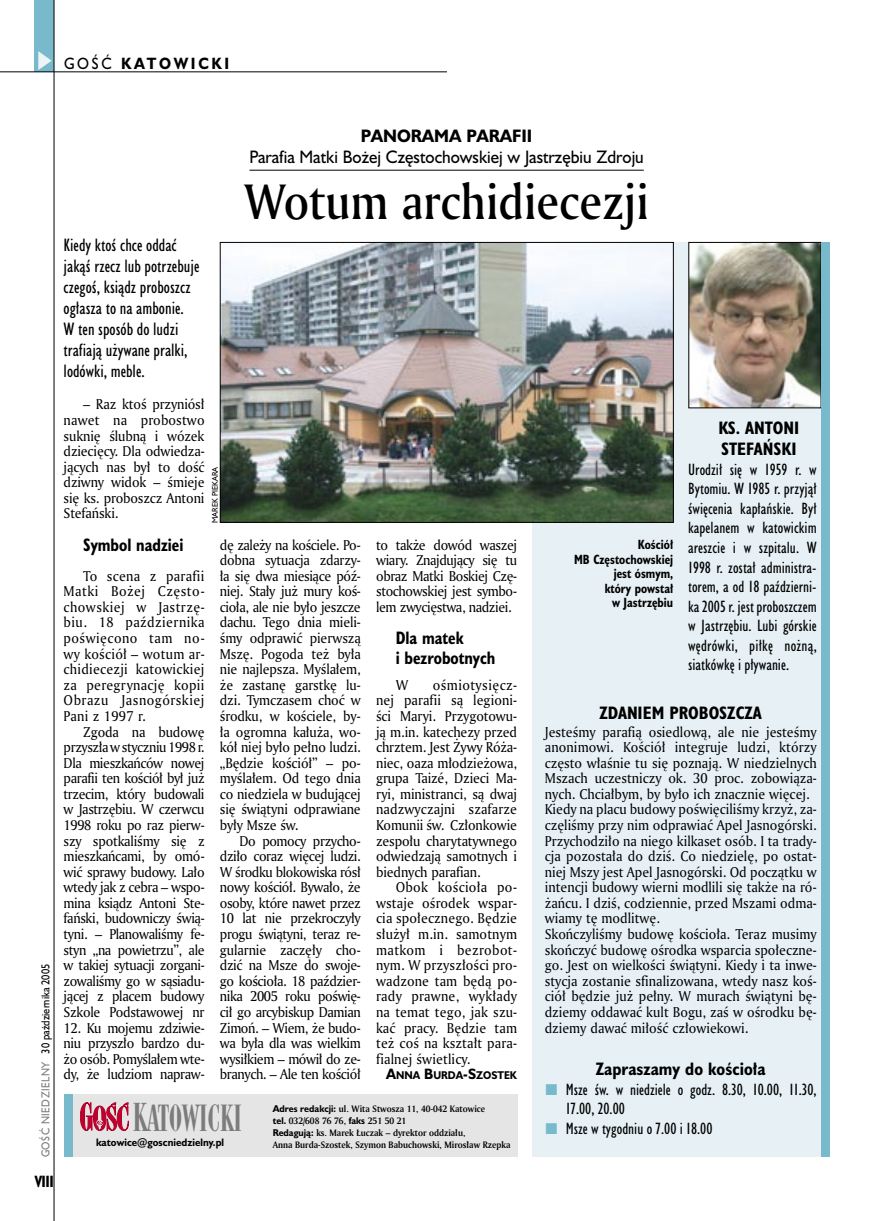
<style>
.page{position:relative;width:872px;height:1221px;background:#fff}
.page>*{position:absolute;margin:0;border:0;box-sizing:border-box;transform-origin:0 0}
._05a_tytyl_AmMd_32_pt{font:48px "Amerigo Md PL";color:#000;scale:.9 1}
._05a_tytyl_AmMd_48_pt{font:34.8px "Modern 735 PL";color:#7c7c7c;scale:.9 1}
._06-4_lead_lokal_HuCn_11_pt{font:16.5px/21px "Humanst 521 Cn PL";color:#000}
._04-3_nadtytul_lokal{font:16.5px/21px "Humanst 521 PL";color:#000;text-align:center;scale:.94 1}
._04-2_tytul_ramki{font:700 16.5px/21px "Humanst 521 Cn PL";color:#000}
._04_srodtytul_HuCB_11_pt{font:700 16.5px/19.5px "Humanst 521 Cn PL";color:#000;scale:.94 1}
._03-2_body_do_ramki{font:15px/19.5px "Humanst 521 Cn PL";color:#000;text-align:justify}
._15a_temat_lewo{font:700 15px "Humanst 521 PL";letter-spacing:.2em;color:#000;scale:.9 1}
._16_pagina_lewa{font:700 15px "Humanst 521 Cn PL";color:#000;scale:.94 1}
._01_body_tekst{font:13.8px/15.6px "Amerigo PL";letter-spacing:-.01em;color:#000;text-align:justify;scale:.94 1}
._03-4_body_liturgii{font:13.8px/15.6px "Amerigo PL";color:#000;text-align:justify;scale:.94 1}
._09_podpis_zdjecia_HuCnB{font:700 12.3px/14.4px "Humanst 521 Cn PL";color:#000;text-align:right;scale:.94 1}
._18_data_lewa{font:10.5px "Humanst 521 PL";color:#000;scale:.9 1}
._18a_data_lewa_GOSC{font:10.5px "Humanst 521 PL";letter-spacing:.05em;color:#7c7c7c;scale:.9 1}
._12a_autor_na_koncu_HuBd{font:700 10.35px "Humanst 521 PL";color:#000;scale:.9 1}
._20a_stopka_adres{font:700 9.9px "Humanst 521 PL";color:#000;scale:.94 1}
._20b_stopka_dzial{font:700 9px "Amerigo PL";color:#000;scale:.94 1}
._09a_autor_zdjecia_Hu_5_pt{font:7.5px "Humanst 521 PL";color:#000;scale:.94 1}
.s1{font-weight:400}
.s2{font-weight:700}
.s3{font-size:13.8px}
.s4{font-size:37.05px}
.s5{font-family:"Humanst 521 PL"}
</style>
<div class="page">
<hr style="left:249px;top:170px;width:395px;height:1px;background:#000">
<div style="left:64px;top:1094px;width:453px;height:62px;background:#e5e5e5"></div>
<div style="left:64px;top:1094px;width:8px;height:62px;background:#78b9cc"></div>
<svg style="left:80px;top:1102px;width:49px;height:28px"></svg>
<div style="left:35px;top:0;width:19px;height:72px;background:#78b9cc"></div>
<svg style="left:38px;top:51px;width:14px;height:19px"></svg>
<hr style="left:54px;top:0;width:1px;height:1220px;background:#000">
<hr style="left:0;top:72px;width:447px;height:1px;background:#000">
<div style="left:532px;top:242px;width:297px;height:914px;background:#e7f1f5"></div>
<img style="left:690px;top:244px;width:129px;height:162px">
<div style="left:688px;top:242px;width:133px;height:166px;border:1px solid #000"></div>
<div style="left:821px;top:242px;width:8px;height:914px;background:#78b9cc"></div>
<img style="left:222px;top:244px;width:449px;height:276px">
<div style="left:220px;top:242px;width:453px;height:280px;border:1px solid #000"></div>
<p class="_15a_temat_lewo" style="left:64px;top:53px;width:185px"><span class="s1">GOŚĆ</span> KATOWICKI</p>
<p class="_18_data_lewa" style="left:38px;top:1053px;width:101px;rotate:-90deg">30 października 2005</p>
<p class="_18a_data_lewa_GOSC" style="left:38px;top:1157px;width:108px;rotate:-90deg">GOŚĆ NIEDZIELNY</p>
<p class="_16_pagina_lewa" style="left:35px;top:1170px;width:22px">VIII</p>
<p class="_04-3_nadtytul_lokal" style="left:249px;top:125px;width:421px"><span class="s2">PANORAMA PARAFII<br></span>Parafia Matki Bożej Częstochowskiej w Jastrzębiu Zdroju</p>
<p class="_05a_tytyl_AmMd_32_pt" style="left:244px;top:170px;width:451px">Wotum archidiecezji</p>
<p class="_06-4_lead_lokal_HuCn_11_pt" style="left:64px;top:234px;width:137px">Kiedy ktoś chce oddać jakąś rzecz lub potrzebuje czegoś, ksiądz proboszcz ogłasza to na ambonie.<br>W ten sposób do ludzi trafiają używane pralki, lodówki, meble.</p>
<p class="_01_body_tekst" style="left:64px;top:396px;width:151px;text-indent:20px">– Raz ktoś przyniósł nawet na probostwo suknię ślubną i wózek dziecięcy. Dla odwiedza&shy;jących nas był to dość dziwny widok – śmieje się ks. proboszcz Antoni Stefański.</p>
<p class="_04_srodtytul_HuCB_11_pt" style="left:83px;top:534px;width:108px">Symbol nadziei</p>
<p class="_01_body_tekst" style="left:64px;top:567px;width:151px;text-indent:20px">To scena z parafii Matki Bożej Często&shy;chowskiej w Jastrzę&shy;biu. 18 października poświęcono tam no&shy;wy kościół – wotum ar&shy;chidiecezji katowickiej za peregrynację kopii Obrazu Jasnogórskiej Pani z 1997 r.</p>
<p class="_01_body_tekst" style="left:64px;top:723px;width:151px;text-indent:20px">Zgoda na budowę przyszła w styczniu 1998 r.<br>Dla mieszkańców nowej parafii ten kościół był już trzecim, który budowali w Jastrzębiu. W czerwcu 1998 roku po raz pierw&shy;szy spotkaliśmy się z mieszkańcami, by omó&shy;wić sprawy budowy. Lało wtedy jak z cebra – wspo&shy;mina ksiądz Antoni Ste&shy;fański, budowniczy świą&shy;tyni. – Planowaliśmy fe&shy;styn „na powietrzu”, ale w takiej sytuacji zorgani&shy;zowaliśmy go w sąsiadu&shy;jącej z placem budowy Szkole Podstawowej nr</p>
<p class="_01_body_tekst" style="left:64px;top:1019px;width:151px">12. Ku mojemu zdziwie&shy;niu przyszło bardzo du&shy;żo osób. Pomyślałem wte&shy;dy, że ludziom napraw-</p>
<p class="_09a_autor_zdjecia_Hu_5_pt" style="left:210px;top:523px;width:61px;rotate:-90deg">MAREK PIEKARA</p>
<p class="_01_body_tekst" style="left:220px;top:536px;width:151px">dę zależy na kościele. Po&shy;dobna sytuacja zdarzy&shy;ła się dwa miesiące póź&shy;niej. Stały już mury koś&shy;cioła, ale nie było jeszcze dachu. Tego dnia mieli&shy;śmy odprawić pierwszą Mszę. Pogoda też była nie najlepsza. Myślałem, że zastanę garstkę lu&shy;dzi. Tymczasem choć w środku, w kościele, by&shy;ła ogromna kałuża, wo&shy;kół niej było pełno ludzi. „Będzie kościół” – po&shy;myślałem. Od tego dnia co niedziela w budującej się świątyni odprawiane były Msze św.</p>
<p class="_01_body_tekst" style="left:220px;top:832px;width:151px;text-indent:20px">Do pomocy przycho&shy;dziło coraz więcej ludzi.<br>W środku blokowiska rósł nowy kościół. Bywało, że osoby, które nawet przez 10 lat nie przekroczyły progu świątyni, teraz re&shy;gularnie zaczęły cho&shy;dzić na Msze do swoje&shy;go kościoła. 18 paździer&shy;nika 2005 roku poświę&shy;cił go arcybiskup Damian Zimoń. – Wiem, że budo&shy;wa była dla was wielkim wysiłkiem – mówił do ze&shy;branych. – Ale ten kościół</p>
<p class="_01_body_tekst" style="left:376px;top:536px;width:151px">to także dowód waszej wiary. Znajdujący się tu obraz Matki Boskiej Czę&shy;stochowskiej jest symbo&shy;lem zwycięstwa, nadziei.</p>
<p class="_04_srodtytul_HuCB_11_pt" style="left:396px;top:627px;width:108px">Dla matek<br>i bezrobotnych</p>
<p class="_01_body_tekst" style="left:396px;top:676px;width:15px">W</p>
<p class="_01_body_tekst" style="left:376px;top:676px;width:151px;text-indent:57px">ośmiotysięcz&shy;nej parafii są legioni&shy;ści Maryi. Przygotowu&shy;ją m.in. katechezy przed chrztem. Jest Żywy Róża&shy;niec, oaza młodzieżowa, grupa Taizé, Dzieci Ma&shy;ryi, ministranci, są dwaj nadzwyczajni szafarze Komunii św. Członkowie zespołu charytatywnego odwiedzają samotnych i biednych parafian.</p>
<p class="_01_body_tekst" style="left:376px;top:879px;width:151px;text-indent:20px">Obok kościoła po&shy;wstaje ośrodek wspar&shy;cia społecznego. Będzie służył m.in. samotnym matkom i bezrobot&shy;nym. W przyszłości pro&shy;wadzone tam będą po&shy;rady prawne, wykłady na temat tego, jak szu&shy;kać pracy. Będzie tam też coś na kształt para&shy;fialnej świetlicy.</p>
<p class="_12a_autor_na_koncu_HuBd" style="left:386px;top:1068px;width:147px"><span class="s3">A</span>NNA <span class="s3">B</span>URDA<span class="s3">-S</span>ZOSTEK</p>
<p class="_05a_tytyl_AmMd_48_pt" style="left:133px;top:1096px;width:123px"><span class="s4">K</span>ATOWICKI</p>
<p class="_20a_stopka_adres" style="left:96px;top:1135px;width:138px">katowice@goscniedzielny.pl</p>
<p class="_20b_stopka_dzial" style="left:273px;top:1102px;width:228px"><span class="s5">Adres redakcji:</span> ul. Wita Stwosza 11, 40-042 Katowice</p>
<p class="_20b_stopka_dzial" style="left:273px;top:1114px;width:144px"><span class="s5">tel.</span> 032/608 76 76, <span class="s5">faks</span> 251 50 21</p>
<p class="_20b_stopka_dzial" style="left:273px;top:1126px;width:206px"><span class="s5">Redagują:</span> ks. Marek Łuczak – dyrektor oddziału,</p>
<p class="_20b_stopka_dzial" style="left:273px;top:1138px;width:254px">Anna Burda-Szostek, Szymon Babuchowski, Mirosław Rzepka</p>
<p class="_09_podpis_zdjecia_HuCnB" style="left:574px;top:537px;width:107px">Kościół<br>MB Częstochowskiej jest ósmym,<br>który powstał</p>
<p class="_09_podpis_zdjecia_HuCnB" style="left:612px;top:595px;width:67px">w Jastrzębiu</p>
<p class="_04-2_tytul_ramki" style="left:718px;top:417px;width:82px">KS. ANTONI<br>STEFAŃSKI</p>
<p class="_03-2_body_do_ramki" style="left:688px;top:459px;width:130px">Urodził się w 1959 r. w Bytomiu. W 1985 r. przyjął święcenia kapłańskie. Był kapelanem w katowickim areszcie i w szpitalu. W 1998 r. został administra&shy;torem, a od 18 październi&shy;ka 2005 r. jest proboszczem w Jastrzębiu. Lubi górskie wędrówki, piłkę nożną, siatkówkę i pływanie.</p>
<p class="_04-2_tytul_ramki" style="left:599px;top:701px;width:164px">ZDANIEM PROBOSZCZA</p>
<p class="_03-4_body_liturgii" style="left:545px;top:723px;width:291px">Jesteśmy parafią osiedlową, ale nie jesteśmy anonimowi. Kościół integruje ludzi, którzy często właśnie tu się poznają. W niedzielnych Mszach uczestniczy ok. 30 proc. zobowiąza&shy;nych. Chciałbym, by było ich znacznie więcej.</p>
<p class="_03-4_body_liturgii" style="left:545px;top:801px;width:291px">Kiedy na placu budowy poświęciliśmy krzyż, za&shy;częliśmy przy nim odprawiać Apel Jasnogórski.<br>Przychodziło na niego kilkaset osób. I ta trady&shy;cja pozostała do dziś. Co niedzielę, po ostat&shy;niej Mszy jest Apel Jasnogórski. Od początku w intencji budowy wierni modlili się także na ró&shy;żańcu. I dziś, codziennie, przed Mszami odma&shy;wiamy tę modlitwę.</p>
<p class="_03-4_body_liturgii" style="left:545px;top:925px;width:291px">Skończyliśmy budowę kościoła. Teraz musimy skończyć budowę ośrodka wsparcia społeczne&shy;go. Jest on wielkości świątyni. Kiedy i ta inwe&shy;stycja zostanie sfinalizowana, wtedy nasz koś&shy;ciół będzie już pełny. W murach świątyni bę&shy;dziemy oddawać kult Bogu, zaś w ośrodku bę&shy;dziemy dawać miłość człowiekowi.</p>
<p class="_04-2_tytul_ramki" style="left:596px;top:1057px;width:171px">Zapraszamy do kościoła</p>
<p class="_03-2_body_do_ramki" style="left:565px;top:1079px;width:252px">Msze św. w niedziele o godz. 8.30, 10.00, 11.30,<br>17.00, 20.00</p>
<p class="_03-2_body_do_ramki" style="left:565px;top:1118px;width:148px">Msze w tygodniu o 7.00 i 18.00</p>
</div>
